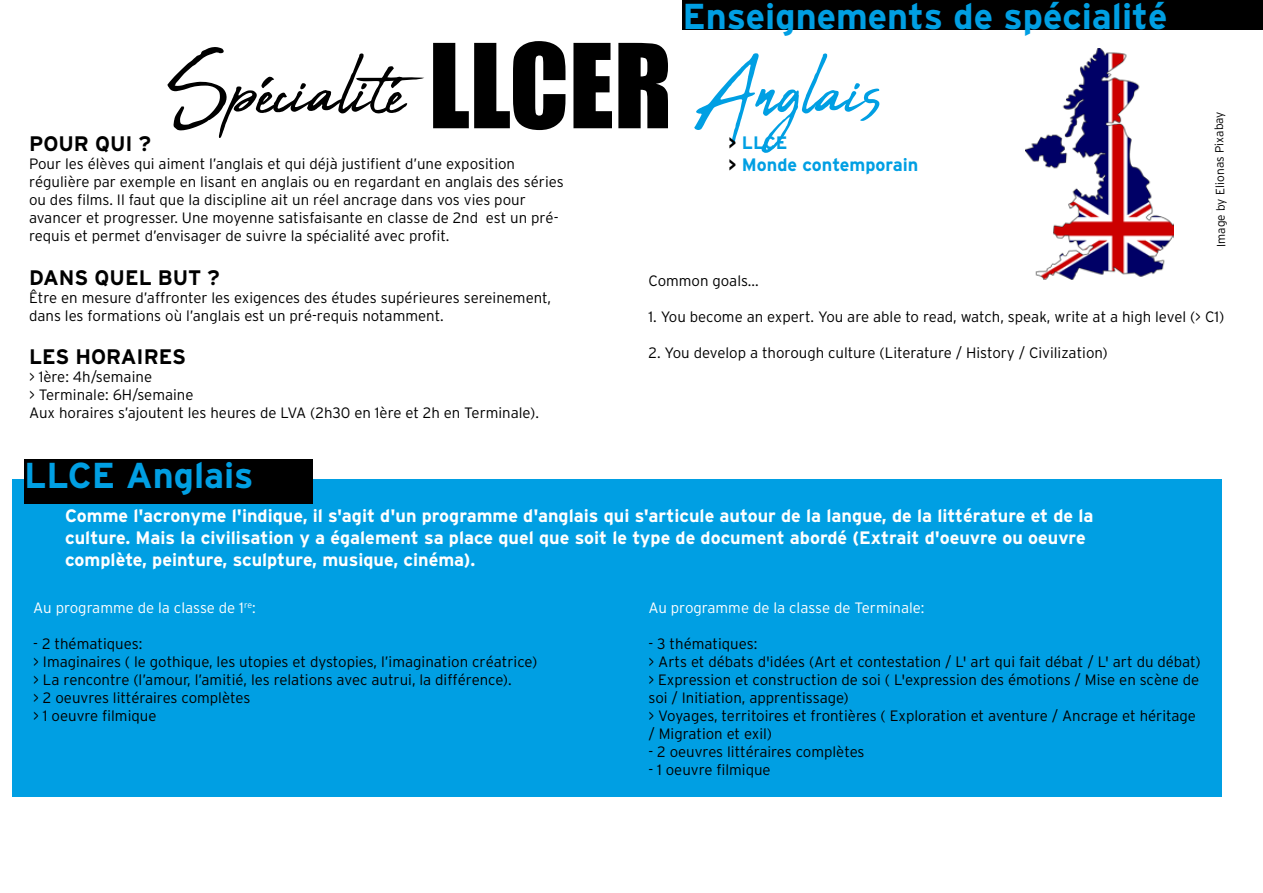
<style>
.page{position:relative;width:1263px;height:893px;background:#fff}
.page>*{position:absolute;margin:0;border:0;box-sizing:border-box;transform-origin:0 0}
.t1{font:108px "Abuget";color:#000}
.t2{font:700 36px "Interstate";color:#009fe3}
.t3{font:700 21px "Interstate";color:#000}
.t4{font:700 18px/21.6px "Interstate";color:#fff}
.t5{font:700 18px/21.6px "Interstate";color:#009fe3}
.t6{font:300 15px/18px "Interstate";color:#000}
.t7{font:300 15px "Interstate";color:#fff}
.t8{font:300 12px "Interstate";color:#000}
.s1{font-family:"Impact"}
.s2{color:#009fe3}
.s3{color:#000}
</style>
<div class="page">
<div style="left:13px;top:479px;width:1209px;height:318px;background:#009fe3"></div>
<div style="left:24px;top:459px;width:289px;height:45px;background:#000"></div>
<img style="left:1025px;top:49px;width:149px;height:230px">
<div style="left:682px;top:0;width:581px;height:30px;background:#000"></div>
<h2 class="t2" style="left:682px;top:-6px;width:486px">Enseignements de spécialité</h2>
<h1 class="t1" style="left:168px;top:30px;width:718px">Spécialité <span class="s1">LLCER</span> <span class="s2">Anglais</span></h1>
<p class="t8" style="left:1214px;top:247px;width:138px;rotate:-91deg">Image by Elionas Pixabay</p>
<p class="t5" style="left:729px;top:132px;width:191px"><span class="s3">&gt;</span> LLCE<br><span class="s3">&gt;</span> Monde contemporain</p>
<h3 class="t3" style="left:29px;top:131px;width:123px">POUR QUI ?</h3>
<p class="t6" style="left:29px;top:155px;width:536px">Pour les élèves qui aiment l’anglais et qui déjà justifient d’une exposition régulière par exemple en lisant en anglais ou en regardant en anglais des séries ou des films. Il faut que la discipline ait un réel ancrage dans vos vies pour avancer et progresser. Une moyenne satisfaisante en classe de 2nd est un pré&shy;requis et permet d’envisager de suivre la spécialité avec profit.</p>
<h3 class="t3" style="left:29px;top:264px;width:192px">DANS QUEL BUT ?</h3>
<p class="t6" style="left:29px;top:288px;width:524px">Être en mesure d’affronter les exigences des études supérieures sereinement, dans les formations où l’anglais est un pré-requis notamment.</p>
<h3 class="t3" style="left:29px;top:344px;width:158px">LES HORAIRES</h3>
<p class="t6" style="left:29px;top:367px;width:511px">&gt; 1ère: 4h/semaine<br>&gt; Terminale: 6H/semaine<br>Aux horaires s’ajoutent les heures de LVA (2h30 en 1ère et 2h en Terminale).</p>
<p class="t6" style="left:648px;top:271px;width:112px">Common goals...</p>
<p class="t6" style="left:648px;top:307px;width:577px">1. You become an expert. You are able to read, watch, speak, write at a high level (&gt; C1)</p>
<p class="t6" style="left:648px;top:343px;width:461px">2. You develop a thorough culture (Literature / History / Civilization)</p>
<h2 class="t2" style="left:24px;top:453px;width:231px">LLCE Anglais</h2>
<p class="t4" style="left:65px;top:505px;width:1030px">Comme l'acronyme l'indique, il s'agit d'un programme d'anglais qui s'articule autour de la langue, de la littérature et de la culture. Mais la civilisation y a également sa place quel que soit le type de document abordé (Extrait d'oeuvre ou oeuvre complète, peinture, sculpture, musique, cinéma).</p>
<p class="t7" style="left:33px;top:599px;width:224px">Au programme de la classe de 1<sup>re</sup>:</p>
<p class="t6" style="left:33px;top:635px;width:505px">- 2 thématiques:<br>&gt; Imaginaires ( le gothique, les utopies et dystopies, l’imagination créatrice) &gt; La rencontre (l’amour, l’amitié, les relations avec autrui, la différence).<br>&gt; 2 oeuvres littéraires complètes<br>&gt; 1 oeuvre filmique</p>
<p class="t7" style="left:648px;top:599px;width:278px">Au programme de la classe de Terminale:</p>
<p class="t6" style="left:648px;top:635px;width:554px">- 3 thématiques:<br>&gt; Arts et débats d'idées (Art et contestation / L' art qui fait débat / L' art du débat) &gt; Expression et construction de soi ( L'expression des émotions / Mise en scène de soi / Initiation, apprentissage)<br>&gt; Voyages, territoires et frontières ( Exploration et aventure / Ancrage et héritage / Migration et exil)</p>
<p class="t6" style="left:648px;top:743px;width:218px">- 2 oeuvres littéraires complètes</p>
<p class="t6" style="left:648px;top:761px;width:124px">- 1 oeuvre filmique</p>
</div>
